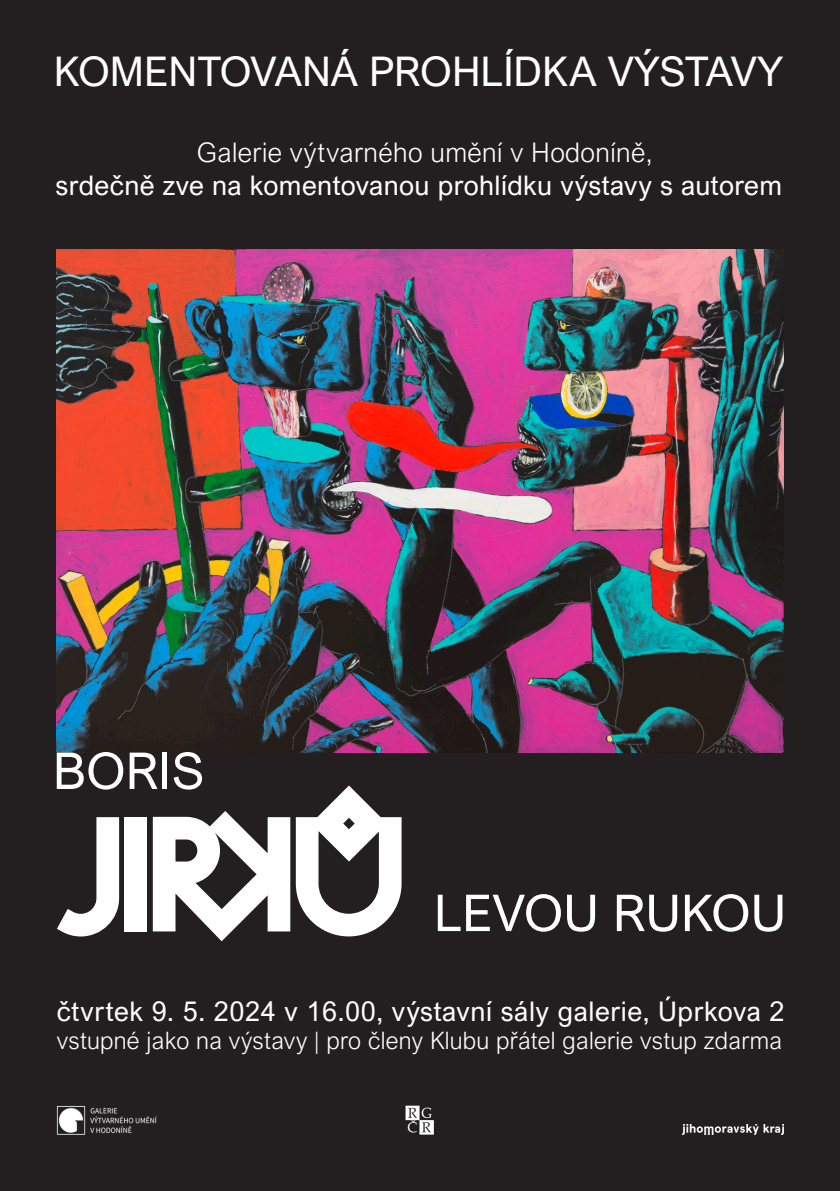
<style>
.page{position:relative;width:840px;height:1191px;background:#fff}
.page>*{position:absolute;margin:0;border:0;box-sizing:border-box;transform-origin:0 0}
.t1{font:50.8px "Arial Nova";color:#fff}
.t2{font:40.8px "Arial Nova";color:#fff}
.t3{font:27px "Arial Nova";letter-spacing:.015em;color:#fff}
.t4{font:300 27px "Arial Nova";letter-spacing:.015em;color:#fff}
.t5{font:300 24px "Arial Nova";letter-spacing:.01em;color:#fff}
</style>
<div class="page">
<div style="left:0;top:0;width:839px;height:1191px;background:#231f20"></div>
<img style="left:57px;top:250px;width:725px;height:502px">
<div style="left:124px;top:817px;width:23px;height:114px;background:#fff"></div>
<svg style="left:57px;top:817px;width:62px;height:119px"></svg>
<svg style="left:153px;top:785px;width:248px;height:156px"></svg>
<img style="left:56px;top:1106px;width:100px;height:28px">
<img style="left:405px;top:1105px;width:28px;height:29px">
<img style="left:682px;top:1124px;width:100px;height:10px">
<p class="t2" style="left:54px;top:49px;width:730px">KOMENTOVANÁ PROHLÍDKA VÝSTAVY</p>
<p class="t4" style="left:197px;top:138px;width:457px">Galerie výtvarného umění v Hodoníně,</p>
<p class="t3" style="left:56px;top:170px;width:727px">srdečně zve na komentovanou prohlídku výstavy s autorem</p>
<p class="t1" style="left:53px;top:742px;width:153px">BORIS</p>
<p class="t1" style="left:433px;top:884px;width:353px">LEVOU RUKOU</p>
<p class="t3" style="left:57px;top:995px;width:729px">čtvrtek 9. 5. 2024 v 16.00, výstavní sály galerie, Úprkova 2</p>
<p class="t5" style="left:57px;top:1027px;width:726px">vstupné jako na výstavy | pro členy Klubu přátel galerie vstup zdarma</p>
</div>
